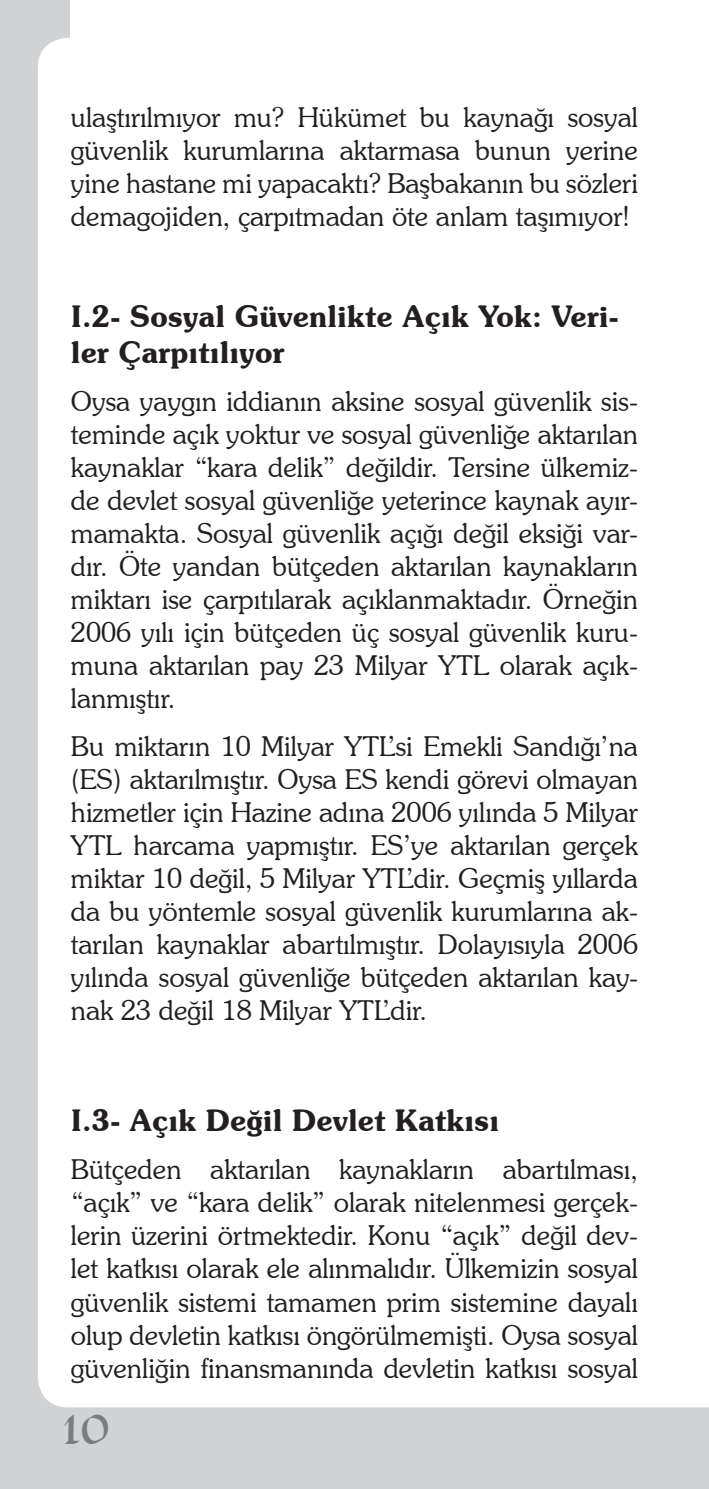
<style>
.page{position:relative;width:709px;height:1489px;background:#fff}
.page>*{position:absolute;margin:0;border:0;box-sizing:border-box;transform-origin:0 0}
.t1{font:40px "Viking Plain";color:#7a7c7f}
.t2{font:600 30px/36px "Souvenir IT Cby BT";color:#231f20}
.t3{font:300 27.5px/33px "Souvenir IT Cby BT";color:#231f20;text-align:justify}
</style>
<div class="page">
<div style="left:0;top:0;width:709px;height:1488px;background:#d1d2d4"></div>
<div style="left:38px;top:38px;width:670px;height:1369px;background:#fff"></div>
<div style="left:71px;top:0;width:638px;height:71px;background:#fff"></div>
<svg style="left:708px;top:71px;width:1px;height:1336px"></svg>
<p class="t3" style="left:71px;top:101px;width:568px">ulaştırılmıyor mu? Hükümet bu kaynağı sosyal güvenlik kurumlarına aktarmasa bunun yerine yine hastane mi yapacaktı? Başbakanın bu sözleri demagojiden, çarpıtmadan öte anlam taşımıyor!</p>
<p class="t2" style="left:71px;top:298px;width:549px">I.2- Sosyal Güvenlikte Açık Yok: Veri&shy;ler Çarpıtılıyor</p>
<p class="t3" style="left:71px;top:384px;width:568px">Oysa yaygın iddianın aksine sosyal güvenlik sis&shy;teminde açık yoktur ve sosyal güvenliğe aktarılan kaynaklar “kara delik” değildir. Tersine ülkemiz&shy;de devlet sosyal güvenliğe yeterince kaynak ayır&shy;mamakta. Sosyal güvenlik açığı değil eksiği var&shy;dır. Öte yandan bütçeden aktarılan kaynakların miktarı ise çarpıtılarak açıklanmaktadır. Örneğin 2006 yılı için bütçeden üç sosyal güvenlik kuru&shy;muna aktarılan pay 23 Milyar YTL olarak açık&shy;lanmıştır.</p>
<p class="t3" style="left:71px;top:729px;width:568px">Bu miktarın 10 Milyar YTL’si Emekli Sandığı’na (ES) aktarılmıştır. Oysa ES kendi görevi olmayan hizmetler için Hazine adına 2006 yılında 5 Milyar YTL harcama yapmıştır. ES’ye aktarılan gerçek miktar 10 değil, 5 Milyar YTL’dir. Geçmiş yıllarda da bu yöntemle sosyal güvenlik kurumlarına ak&shy;tarılan kaynaklar abartılmıştır. Dolayısıyla 2006 yılında sosyal güvenliğe bütçeden aktarılan kay&shy;nak 23 değil 18 Milyar YTL’dir.</p>
<p class="t2" style="left:71px;top:1102px;width:430px">I.3- Açık Değil Devlet Katkısı</p>
<p class="t3" style="left:71px;top:1152px;width:568px">Bütçeden aktarılan kaynakların abartılması, “açık” ve “kara delik” olarak nitelenmesi gerçek&shy;lerin üzerini örtmektedir. Konu “açık” değil dev&shy;let katkısı olarak ele alınmalıdır. Ülkemizin sosyal güvenlik sistemi tamamen prim sistemine dayalı olup devletin katkısı öngörülmemişti. Oysa sosyal güvenliğin finansmanında devletin katkısı sosyal</p>
<h1 class="t1" style="left:63px;top:1402px;width:47px">10</h1>
</div>
